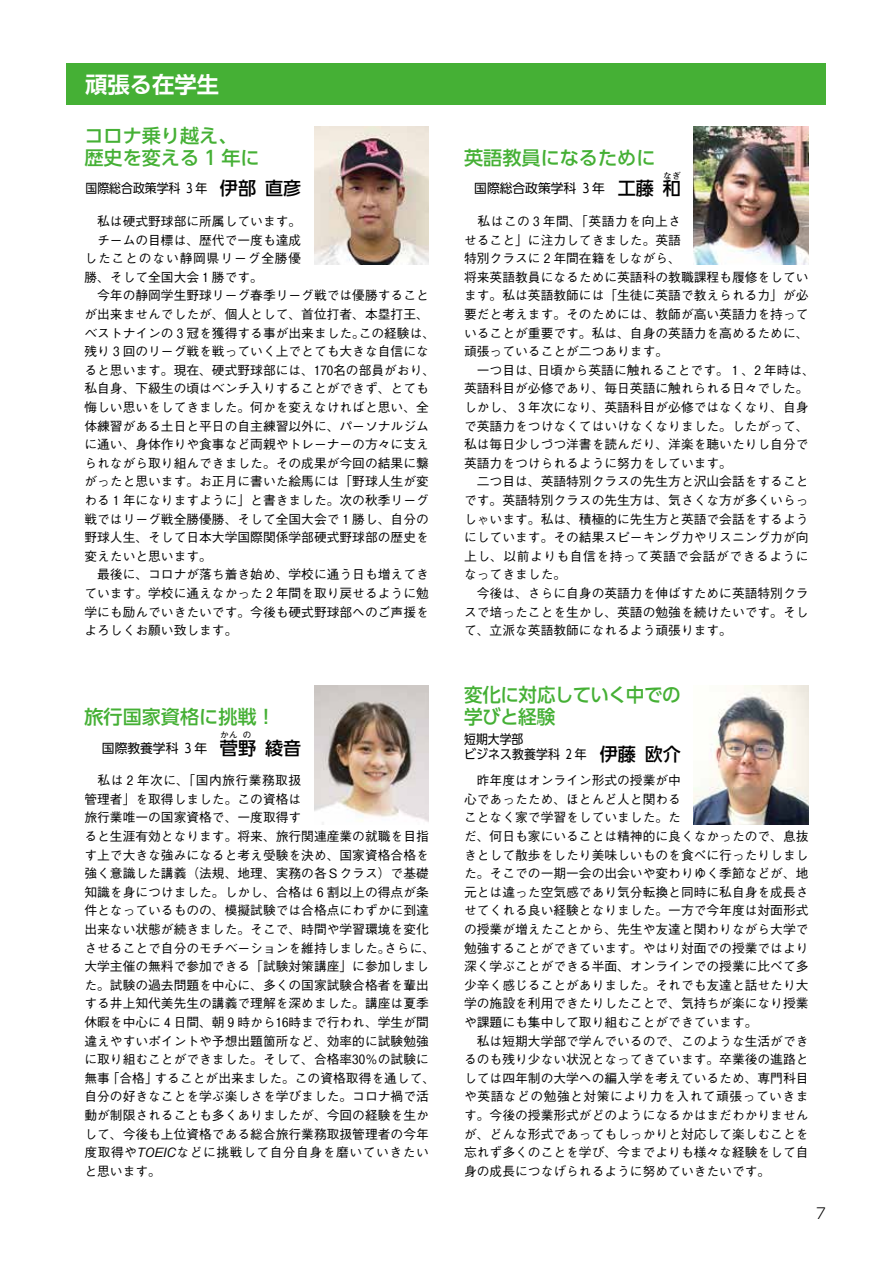
<style>
.page{position:relative;width:893px;height:1263px;background:#fff}
.page>*{position:absolute;margin:0;border:0;box-sizing:border-box;transform-origin:0 0}
.t1{font:700 22.35px "UD Shin Go Pr 6 N De";color:#fff}
.t2{font:500 19.2px/21.3px "UD Shin Go Pr 6 N";color:#45b035}
.t3{font:500 19.2px/21.3px "UD Shin Go Pr 6 N";letter-spacing:-.03em;color:#45b035}
.t4{font:500 18px "UD Shin Go Pr 6 N";color:#000}
.t5{font:300 14.85px "UD Shin Go Pr 6 N";color:#000}
.t6{font:500 12.75px/18.6px "Gothic BBB Pr 6 N";color:#000}
.t7{font:12.75px/15.5px "UD Shin Go Pr 6 N";color:#000;scale:.93 1}
.t8{font:12.75px "UD Shin Go Pr 6 N";color:#000}
.t9{font:500 8.55px "UD Shin Go Pr 6 N";color:#000}
.s1{font-weight:500;font-size:18px}
</style>
<div class="page">
<div style="left:67px;top:64px;width:759px;height:41px;background:#45b035"></div>
<img style="left:314px;top:126px;width:115px;height:139px">
<img style="left:694px;top:126px;width:115px;height:139px">
<img style="left:314px;top:686px;width:115px;height:138px">
<img style="left:694px;top:686px;width:115px;height:138px">
<h1 class="t1" style="left:85px;top:66px;width:135px">頑張る在学生</h1>
<h2 class="t2" style="left:84px;top:125px;width:177px">コロナ乗り越え、歴史を変える 1 年に</h2>
<p class="t7" style="left:86px;top:180px;width:233px">国際総合政策学科３年 <span class="s1">伊部直彦</span></p>
<p class="t6" style="left:84px;top:211px;width:352px">　私は硬式野球部に所属しています。<br>　チームの目標は、歴代で一度も達成<br>したことのない静岡県リーグ全勝優<br>勝、そして全国大会 1 勝です。<br>　今年の静岡学生野球リーグ春季リーグ戦では優勝することが出来ませんでしたが、個人として、首位打者、本塁打王、ベストナインの 3 冠を獲得する事が出来ました。この経験は、残り 3 回のリーグ戦を戦っていく上でとても大きな自信になると思います。現在、硬式野球部には、1 70名の部員がおり、私自身、下級生の頃はベンチ入りすることができず、とても悔しい思いをしてきました。何かを変えなければと思い、全体練習がある土日と平日の自主練習以外に、パーソナルジムに通い、身体作りや食事など両親やトレーナーの方々に支えられながら取り組んできました。その成果が今回の結果に繋がったと思います。お正月に書いた絵馬には「野球人生が変わる 1 年になりますように」と書きました。次の秋季リーグ戦ではリーグ戦全勝優勝、そして全国大会で 1 勝し、自分の野球人生、そして日本大学国際関係学部硬式野球部の歴史を変えたいと思います。<br>　最後に、コロナが落ち着き始め、学校に通う日も増えてきています。学校に通えなかった 2 年間を取り戻せるように勉学にも励んでいきたいです。今後も硬式野球部へのご声援をよろしくお願い致します。</p>
<h2 class="t2" style="left:84px;top:705px;width:193px">旅行国家資格に挑戦！</h2>
<p class="t8" style="left:102px;top:737px;width:138px">国際教養学科３年　<span class="s1">菅</span></p>
<p class="t9" style="left:220px;top:727px;width:19px">かん</p>
<p class="t9" style="left:243px;top:727px;width:10px">の</p>
<h3 class="t4" style="left:265px;top:733px;width:38px">綾音</h3>
<h3 class="t4" style="left:238px;top:733px;width:20px">野</h3>
<p class="t6" style="left:84px;top:770px;width:352px">　私は２年次に、「国内旅行業務取扱<br>管理者」を取得しました。この資格は<br>旅行業唯一の国家資格で、一度取得す<br>ると生涯有効となります。将来、旅行関連産業の就職を目指す上で大きな強みになると考え受験を決め、国家資格合格を強く意識した講義（法規、地理、実務の各Ｓクラス）で基礎知識を身につけました。しかし、合格は６割以上の得点が条件となっているものの、模擬試験では合格点にわずかに到達出来ない状態が続きました。そこで、時間や学習環境を変化させることで自分のモチベーションを維持しました。さらに、大学主催の無料で参加できる「試験対策講座」に参加しました。試験の過去問題を中心に、多くの国家試験合格者を輩出する井上知代美先生の講義で理解を深めました。講座は夏季休暇を中心に４日間、朝９時から１６時まで行われ、学生が間違えやすいポイントや予想出題箇所など、効率的に試験勉強に取り組むことができました。そして、合格率３０％の試験に無事「合格」することが出来ました。この資格取得を通して、自分の好きなことを学ぶ楽しさを学びました。コロナ禍で活動が制限されることも多くありましたが、今回の経験を生かして、今後も上位資格である総合旅行業務取扱管理者の今年度取得やTOEICなどに挑戦して自分自身を磨いていきたいと思います。</p>
<h2 class="t2" style="left:464px;top:146px;width:193px">英語教員になるために</h2>
<p class="t8" style="left:474px;top:178px;width:208px">国際総合政策学科３年　<span class="s1">工藤和</span></p>
<p class="t9" style="left:663px;top:168px;width:19px">なぎ</p>
<p class="t6" style="left:464px;top:211px;width:352px">　私はこの 3 年間、「英語力を向上さ<br>せること」に注力してきました。英語<br>特別クラスに 2 年間在籍をしながら、<br>将来英語教員になるために英語科の教職課程も履修をしています。私は英語教師には「生徒に英語で教えられる力」が必要だと考えます。そのためには、教師が高い英語力を持っていることが重要です。私は、自身の英語力を高めるために、頑張っていることが二つあります。<br>　一つ目は、日頃から英語に触れることです。１、２年時は、英語科目が必修であり、毎日英語に触れられる日々でした。しかし、３年次になり、英語科目が必修ではなくなり、自身で英語力をつけなくてはいけなくなりました。したがって、私は毎日少しづつ洋書を読んだり、洋楽を聴いたりし自分で英語力をつけられるように努力をしています。<br>　二つ目は、英語特別クラスの先生方と沢山会話をすることです。英語特別クラスの先生方は、気さくな方が多くいらっしゃいます。私は、積極的に先生方と英語で会話をするようにしています。その結果スピーキング力やリスニング力が向上し、以前よりも自信を持って英語で会話ができるようになってきました。<br>　今後は、さらに自身の英語力を伸ばすために英語特別クラスで培ったことを生かし、英語の勉強を続けたいです。そして、立派な英語教師になれるよう頑張ります。</p>
<h2 class="t3" style="left:464px;top:684px;width:218px">変化に対応していく中での学びと経験</h2>
<p class="t7" style="left:464px;top:731px;width:235px">短期大学部<br>ビジネス教養学科２年 <span class="s1">伊藤欧介</span></p>
<p class="t6" style="left:464px;top:770px;width:346px">　昨年度はオンライン形式の授業が中<br>心であったため、ほとんど人と関わる<br>ことなく家で学習をしていました。た<br>だ、何日も家にいることは精神的に良くなかったので、息抜きとして散歩をしたり美味しいものを食べに行ったりしました。そこでの一期一会の出会いや変わりゆく季節などが、地元とは違った空気感であり気分転換と同時に私自身を成長させてくれる良い経験となりました。一方で今年度は対面形式の授業が増えたことから、先生や友達と関わりながら大学で勉強することができています。やはり対面での授業ではより深く学ぶことができる半面、オンラインでの授業に比べて多少辛く感じることがありました。それでも友達と話せたり大学の施設を利用できたりしたことで、気持ちが楽になり授業や課題にも集中して取り組むことができています。<br>　私は短期大学部で学んでいるので、このような生活ができるのも残り少ない状況となってきています。卒業後の進路としては四年制の大学への編入学を考えているため、専門科目や英語などの勉強と対策により力を入れて頑張っていきます。今後の授業形式がどのようになるかはまだわかりませんが、どんな形式であってもしっかりと対応して楽しむことを忘れず多くのことを学び、今までよりも様々な経験をして自身の成長につなげられるように努めていきたいです。</p>
<p class="t5" style="left:816px;top:1201px;width:11px">7</p>
</div>
